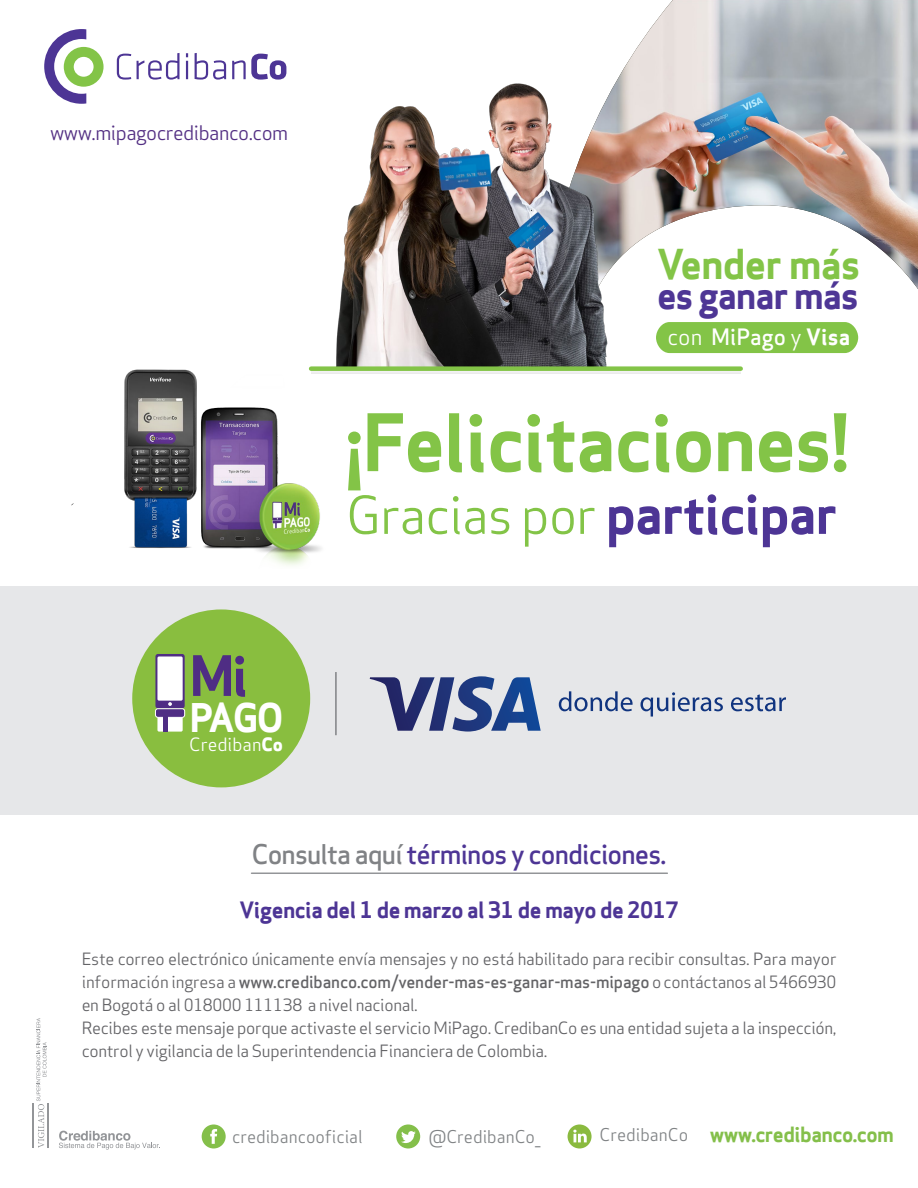
<style>
.page{position:relative;width:918px;height:1188px;background:#fff}
.page>*{position:absolute;margin:0;border:0;box-sizing:border-box;transform-origin:0 0}
.t1{font:77.25px "Apex Sans Bold T";letter-spacing:-.02em;color:#83c447}
.t2{font:54.3px "Apex Sans Bold T";color:#4f2d84}
.t3{font:51.15px "Apex Sans Book T";letter-spacing:-.02em;color:#83c447}
.t4{font:40.35px "Apex Sans Bold T";letter-spacing:-.02em;color:#83c447}
.t5{font:38.55px "Apex Sans Bold T";color:#fff}
.t6{font:36.9px "Apex Sans Bold T";letter-spacing:-.03em;color:#4e3695}
.t7{font:26.55px "Apex Sans Medium T";letter-spacing:-.03em;color:#4d3595}
.t8{font:22.05px "Apex Sans Bold T";letter-spacing:-.02em;color:#4d3595}
.t9{font:22.05px "Apex Sans Medium T";color:#fff}
.t10{font:20.55px "Apex Sans Bold T";letter-spacing:-.025em;color:#84bf4a}
.t11{font:19.65px "Apex Sans Book T";letter-spacing:-.025em;color:#532f83}
.t12{font:18px "Apex Sans Book T";color:#fff}
.t13{font:17.25px "Apex Sans Book T";color:#808385}
.t14{font:16.5px/23.2px "Apex Sans Book T";letter-spacing:-.02em;color:#636366}
.t15{font:16.5px "Apex Sans Medium T";letter-spacing:-.01em;color:#636366}
.s1{font-family:"Apex Sans Extra Bold T"}
.s2{font-family:"Apex Sans Book T"}
.s3{font-family:"Apex Sans Bold T"}
.s4{font-family:"Apex Sans Bold T";font-size:53.4px;color:#4d3595}
.s5{color:#808285}
</style>
<div class="page">
<svg style="left:117px;top:54px;width:14px;height:26px"></svg>
<svg style="left:137px;top:53px;width:43px;height:27px"></svg>
<svg style="left:186px;top:53px;width:2px;height:26px"></svg>
<svg style="left:195px;top:53px;width:31px;height:27px"></svg>
<svg style="left:232px;top:54px;width:54px;height:26px"></svg>
<svg style="left:44px;top:29px;width:60px;height:75px"></svg>
<img style="left:617px;top:0;width:301px;height:354px">
<div style="left:771px;top:322px;width:87px;height:31px;background:#83c447"></div>
<img style="left:503px;top:80px;width:268px;height:294px">
<img style="left:336px;top:88px;width:167px;height:286px">
<svg style="left:362px;top:364px;width:379px;height:9px"></svg>
<div style="left:311px;top:366px;width:430px;height:5px;background:#83c447"></div>
<img style="left:71px;top:341px;width:291px;height:225px">
<div style="left:0;top:587px;width:918px;height:228px;background:#e6e7e9"></div>
<svg style="left:202px;top:1124px;width:24px;height:25px"></svg>
<svg style="left:396px;top:1124px;width:24px;height:25px"></svg>
<svg style="left:568px;top:1124px;width:24px;height:24px"></svg>
<svg style="left:59px;top:1131px;width:101px;height:19px"></svg>
<svg style="left:36px;top:1018px;width:10px;height:130px"></svg>
<hr style="left:33px;top:1104px;width:1px;height:44px;background:#939598">
<hr style="left:47px;top:1104px;width:2px;height:44px;background:#939598">
<hr style="left:252px;top:873px;width:415px;height:1px;background:#939598">
<hr style="left:335px;top:672px;width:2px;height:63px;background:#808285">
<svg style="left:370px;top:676px;width:171px;height:56px"></svg>
<svg style="left:559px;top:691px;width:74px;height:20px"></svg>
<svg style="left:641px;top:692px;width:82px;height:25px"></svg>
<svg style="left:731px;top:694px;width:55px;height:17px"></svg>
<div style="left:132px;top:609px;width:178px;height:178px;background:#89be3f;border-radius:50%"></div>
<div style="left:157px;top:711px;width:26px;height:21px;background:#fff;border-radius:2px"></div>
<div style="left:155px;top:654px;width:30px;height:54px;background:#4f2d84;border-radius:3px"></div>
<div style="left:157px;top:656px;width:26px;height:45px;background:#fff;border-radius:2px"></div>
<div style="left:155px;top:709px;width:30px;height:8px;background:#4f2d84;border-radius:3px"></div>
<div style="left:155px;top:708px;width:30px;height:10px;border:1px solid #fff;border-radius:3px"></div>
<hr style="left:164px;top:711px;width:4px;height:21px;background:#4f2d84">
<svg style="left:168px;top:702px;width:4px;height:4px"></svg>
<p class="t11" style="left:50px;top:120px;width:240px">www.mipagocredibanco.com</p>
<h2 class="t2" style="left:189px;top:641px;width:61px">Mi</h2>
<h3 class="t5" style="left:190px;top:692px;width:96px">PAGO</h3>
<p class="t12" style="left:189px;top:733px;width:95px">Crediban<span class="s1">Co</span></p>
<h3 class="t4" style="left:657px;top:238px;width:205px">Vender más</h3>
<h3 class="t6" style="left:657px;top:272px;width:203px">es ganar más</h3>
<h3 class="t9" style="left:668px;top:323px;width:184px"><span class="s2">con</span> MiPago <span class="s2">y</span> <span class="s3">Visa</span></h3>
<h1 class="t1" style="left:345px;top:393px;width:506px">¡Felicitaciones!</h1>
<h3 class="t3" style="left:346px;top:482px;width:493px">Gracias por <span class="s4">participar</span></h3>
<h3 class="t7" style="left:251px;top:837px;width:416px"><span class="s5">Consulta aquí</span> términos y condiciones.</h3>
<h3 class="t8" style="left:239px;top:896px;width:441px">Vigencia del 1 de marzo al 31 de mayo de 2017</h3>
<p class="t14" style="left:82px;top:947px;width:756px">Este correo electrónico únicamente envía mensajes y no está habilitado para recibir consultas. Para mayor</p>
<p class="t15" style="left:82px;top:971px;width:756px"><span class="s2">información ingresa a</span> www.credibanco.com/vender-mas-es-ganar-mas-mipago <span class="s2">o contáctanos al 5466930</span></p>
<p class="t14" style="left:82px;top:993px;width:756px">en Bogotá o al 018000 111138 a nivel nacional.<br>Recibes este mensaje porque activaste el servicio MiPago. CredibanCo es una entidad sujeta a la inspección, control y vigilancia de la Superintendencia Financiera de Colombia.</p>
<p class="t13" style="left:232px;top:1126px;width:132px">credibancooficial</p>
<p class="t13" style="left:429px;top:1126px;width:113px">@CredibanCo_</p>
<p class="t13" style="left:600px;top:1123px;width:90px">CredibanCo</p>
<p class="t10" style="left:710px;top:1121px;width:186px">www.credibanco.com</p>
</div>
